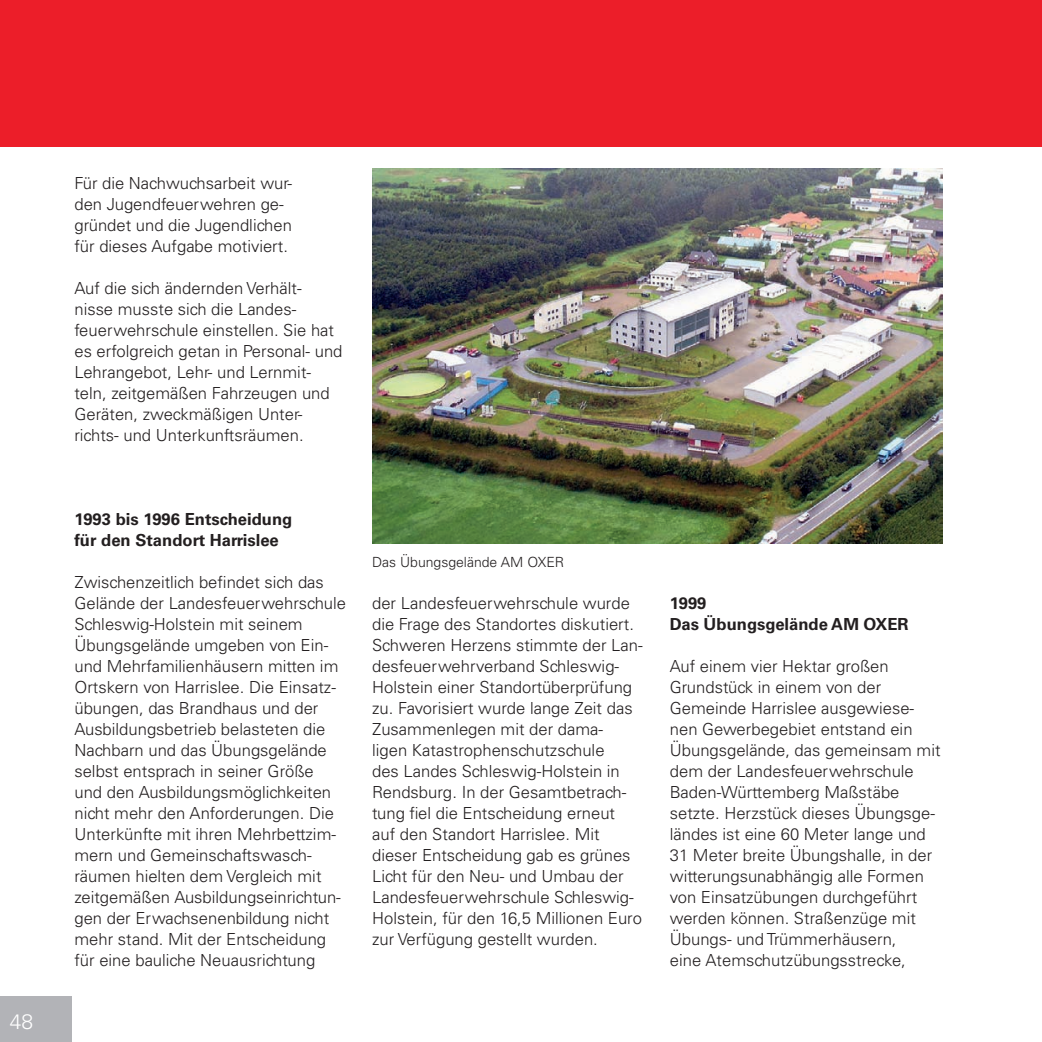
<style>
.page{position:relative;width:1042px;height:1042px;background:#fff}
.page>*{position:absolute;margin:0;border:0;box-sizing:border-box;transform-origin:0 0}
.t1{font:300 21px "Univers LT Std";color:#fff}
.t2{font:300 16.62px/21px "Univers LT Std";color:#231f20}
.t3{font:700 16.62px/21px "Univers LT Std";color:#231f20}
.t4{font:300 14px "Univers LT Std";color:#231f20}
</style>
<div class="page">
<div style="left:0;top:0;width:1042px;height:147px;background:#ec1e29"></div>
<div style="left:0;top:996px;width:71px;height:46px;background:#b2b3b7"></div>
<img style="left:372px;top:168px;width:571px;height:376px">
<p class="t1" style="left:10px;top:1009px;width:25px">48</p>
<p class="t2" style="left:74px;top:173px;width:219px">Für die Nachwuchsarbeit wur&shy;den Jugendfeuerwehren ge&shy;gründet und die Jugendlichen für dieses Aufgabe motiviert.</p>
<p class="t2" style="left:74px;top:278px;width:270px">Auf die sich ändernden Verhält&shy;nisse musste sich die Landes&shy;feuerwehrschule einstellen. Sie hat es erfolgreich getan in Personal- und Lehrangebot, Lehr- und Lernmit&shy;teln, zeitgemäßen Fahrzeugen und Geräten, zweckmäßigen Unter&shy;richts- und Unterkunftsräumen.</p>
<p class="t3" style="left:74px;top:509px;width:219px">1993 bis 1996 Entscheidung für den Standort Harrislee</p>
<p class="t2" style="left:74px;top:572px;width:273px">Zwischenzeitlich befindet sich das Gelände der Landesfeuerwehrschule Schleswig-Holstein mit seinem Übungsgelände umgeben von Ein&shy;und Mehrfamilienhäusern mitten im Ortskern von Harrislee. Die Einsatz&shy;übungen, das Brandhaus und der Ausbildungsbetrieb belasteten die Nachbarn und das Übungsgelände selbst entsprach in seiner Größe<br>und den Ausbildungsmöglichkeiten nicht mehr den Anforderungen. Die Unterkünfte mit ihren Mehrbettzim&shy;mern und Gemeinschaftswasch&shy;räumen hielten dem Vergleich mit zeitgemäßen Ausbildungseinrichtun&shy;gen der Erwachsenenbildung nicht mehr stand. Mit der Entscheidung für eine bauliche Neuausrichtung</p>
<p class="t4" style="left:372px;top:554px;width:194px">Das Übungsgelände AM OXER</p>
<p class="t2" style="left:372px;top:593px;width:272px">der Landesfeuerwehrschule wurde die Frage des Standortes diskutiert.<br>Schweren Herzens stimmte der Lan&shy;desfeuerwehrverband Schleswig-Holstein einer Standortüberprüfung zu. Favorisiert wurde lange Zeit das Zusammenlegen mit der dama-<br>ligen Katastrophenschutzschule<br>des Landes Schleswig-Holstein in Rendsburg. In der Gesamtbetrach&shy;tung fiel die Entscheidung erneut<br>auf den Standort Harrislee. Mit dieser Entscheidung gab es grünes Licht für den Neu- und Umbau der Landesfeuerwehrschule Schleswig-Holstein, für den 16,5 Millionen Euro zur Verfügung gestellt wurden.</p>
<p class="t3" style="left:670px;top:593px;width:240px">1999<br>Das Übungsgelände AM OXER</p>
<p class="t2" style="left:670px;top:655px;width:272px">Auf einem vier Hektar großen<br>Grundstück in einem von der<br>Gemeinde Harrislee ausgewiese&shy;nen Gewerbegebiet entstand ein<br>Übungsgelände, das gemeinsam mit dem der Landesfeuerwehrschule<br>Baden-Württemberg Maßstäbe setzte. Herzstück dieses Übungsge&shy;ländes ist eine 60 Meter lange und<br>31 Meter breite Übungshalle, in der witterungsunabhängig alle Formen von Einsatzübungen durchgeführt werden können. Straßenzüge mit<br>Übungs- und Trümmerhäusern,<br>eine Atemschutzübungsstrecke,</p>
</div>
